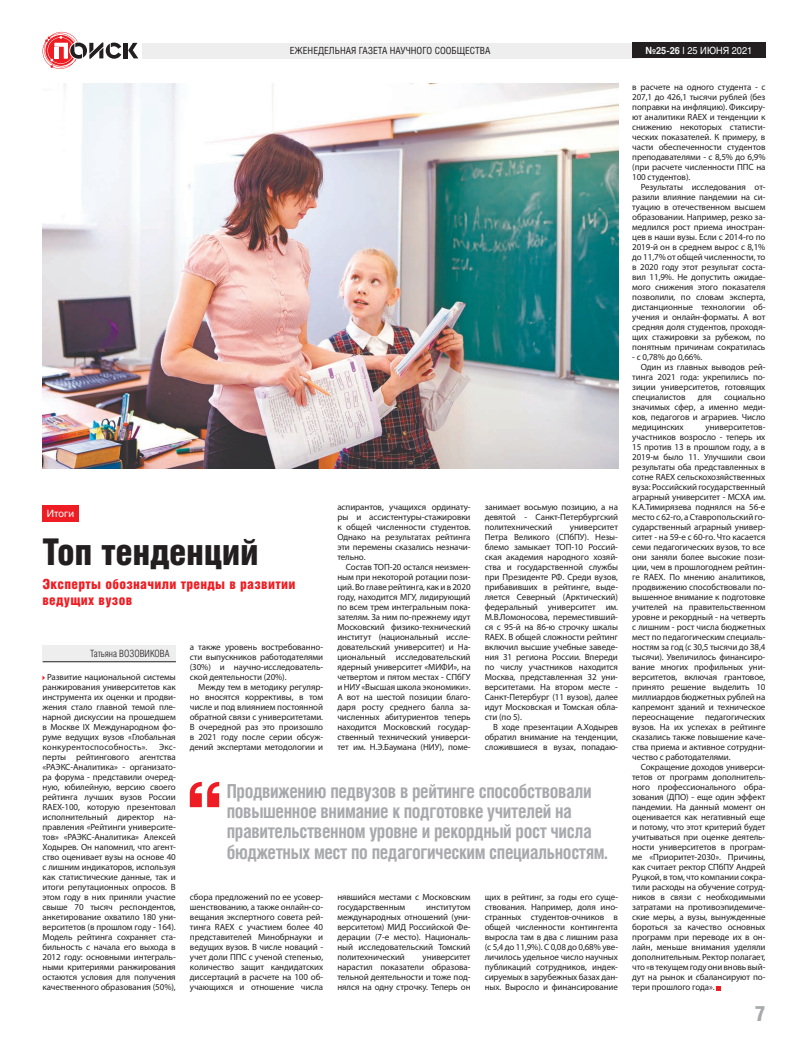
<style>
.page{position:relative;width:808px;height:1049px;background:#fff}
.page>*{position:absolute;margin:0;border:0;box-sizing:border-box;transform-origin:0 0}
.t1{font:37px "Helios Cond Black C";letter-spacing:-.01em;color:#231f20}
.t2{font:21.1px "Helios Cond Black C";color:#a8a9ad}
.t3{font:700 19.3px/20.3px "Helios Cond C";letter-spacing:-.02em;color:#a8a9ad;scale:.95 1}
.t4{font:14px/16px "Helios Cond Black C";letter-spacing:.02em;color:#ee1d23}
.t5{font:10px "Helios Cond Light C";color:#231f20}
.t6{font:10px "Helios C";color:#fff}
.t7{font:9.8px "Helios Cond C";color:#231f20}
.t8{font:9.8px "Helios C";color:#fff;scale:.93 1}
.t9{font:9px/10px "Myriad Pro";letter-spacing:-.01em;color:#231f20;text-align:justify}
.s1{font-weight:700}
.s2{font-weight:700;color:#f2f3f4}
</style>
<div class="page">
<hr style="left:124px;top:43px;width:4px;height:15px;background:#231f20">
<svg style="left:128px;top:43px;width:10px;height:15px"></svg>
<svg style="left:43px;top:32px;width:78px;height:37px"></svg>
<div style="left:142px;top:43px;width:496px;height:16px;background:#eeeeef"></div>
<div style="left:632px;top:43px;width:133px;height:15px;background:#231f20"></div>
<svg style="left:190px;top:782px;width:29px;height:25px"></svg>
<div style="left:43px;top:506px;width:36px;height:16px;background:#ee1d23"></div>
<svg style="left:716px;top:986px;width:5px;height:4px"></svg>
<div style="left:43px;top:645px;width:133px;height:17px;background:#eeeeef"></div>
<hr style="left:43px;top:661px;width:133px;height:1px;background:#231f20">
<img style="left:43px;top:84px;width:575px;height:385px">
<p class="t7" style="left:290px;top:45px;width:202px">ЕЖЕНЕДЕЛЬНАЯ ГАЗЕТА НАУЧНОГО СООБЩЕСТВА</p>
<p class="t8" style="left:645px;top:44px;width:116px"><span class="s1">№</span><span class="s2">25-26</span> I 25 ИЮНЯ 2021</p>
<p class="t9" style="left:337px;top:502px;width:135px">аспирантов, учащихся ординату&shy;ры и ассистентуры-стажировки к общей численности студентов.<br>Однако на результатах рейтинга эти перемены сказались незначи&shy;тельно.</p>
<p class="t9" style="left:337px;top:562px;width:135px;text-indent:9px">Состав ТОП-20 остался неизмен&shy;ным при некоторой ротации пози&shy;ций. Во главе рейтинга, как и в 2020 году, находится МГУ, лидирующий по всем трем интегральным пока&shy;зателям. За ним по-прежнему идут Московский физико-технический институт (национальный иссле&shy;довательский университет) и На&shy;циональный исследовательский ядерный университет «МИФИ», на четвертом и пятом местах - СПбГУ и НИУ «Высшая школа экономики».<br>А вот на шестой позиции благо&shy;даря росту среднего балла за&shy;численных абитуриентов теперь находится Московский государ&shy;ственный технический универси&shy;тет им. Н.Э.Баумана (НИУ), поме-</p>
<p class="t9" style="left:485px;top:502px;width:135px">занимает восьмую позицию, а на девятой - Санкт-Петербургский политехнический</p>
<p class="t6" style="left:47px;top:507px;width:29px">Итоги</p>
<h1 class="t1" style="left:43px;top:530px;width:218px">Топ тенденций</h1>
<h3 class="t4" style="left:43px;top:576px;width:254px">Эксперты обозначили тренды в развитии ведущих вузов</h3>
<p class="t9" style="left:485px;top:522px;width:135px;text-indent:85px">университет Петра Великого (СПбПУ). Незы&shy;блемо замыкает ТОП-10 Россий&shy;ская академия народного хозяй&shy;ства и государственной службы при Президенте РФ. Среди вузов, прибавивших в рейтинге, выде&shy;ляется Северный (Арктический) федеральный университет им.<br>М.В.Ломоносова, переместивший&shy;ся с 95-й на 86-ю строчку шкалы RAEX. В общей сложности рейтинг включил высшие учебные заведе&shy;ния 31 региона России. Впереди по числу участников находится Москва, представленная 32 уни&shy;верситетами. На втором месте - Санкт-Петербург (11 вузов), далее идут Московская и Томская обла&shy;сти (по 5).</p>
<p class="t9" style="left:485px;top:722px;width:135px;text-indent:9px">В ходе презентации А.Ходырев обратил внимание на тенденции, сложившиеся в вузах, попадаю-</p>
<p class="t9" style="left:190px;top:642px;width:135px">а также уровень востребованно&shy;сти выпускников работодателями (30%) и научно-исследователь&shy;ской деятельности (20%).</p>
<p class="t9" style="left:190px;top:682px;width:135px;text-indent:9px">Между тем в методику регуляр&shy;но вносятся коррективы, в том числе и под влиянием постоянной обратной связи с университетами.<br>В очередной раз это произошло в 2021 году после серии обсуж&shy;дений экспертами методологии и</p>
<p class="t5" style="left:90px;top:648px;width:81px">Татьяна ВОЗОВИКОВА</p>
<p class="t9" style="left:43px;top:672px;width:135px;text-indent:5px">Развитие национальной системы ранжирования университетов как инструмента их оценки и продви&shy;жения стало главной темой пле&shy;нарной дискуссии на прошедшем в Москве IX Международном фо&shy;руме ведущих вузов «Глобальная конкурентоспособность».</p>
<p class="t9" style="left:43px;top:742px;width:135px;text-indent:117px">Экс&shy;перты рейтингового агентства «РАЭКС-Аналитика» - организато&shy;ра форума - представили очеред&shy;ную, юбилейную, версию своего рейтинга лучших вузов России RAEX-100, которую презентовал исполнительный директор на&shy;правления «Рейтинги университе&shy;тов» «РАЭКС-Аналитика» Алексей Ходырев. Он напомнил, что агент&shy;ство оценивает вузы на основе 40 с лишним индикаторов, используя как статистические данные, так и итоги репутационных опросов. В этом году в них приняли участие свыше 70 тысяч респондентов, анкетирование охватило 180 уни&shy;верситетов (в прошлом году - 164).<br>Модель рейтинга сохраняет ста&shy;бильность с начала его выхода в 2012 году: основными интеграль&shy;ными критериями ранжирования остаются условия для получения качественного образования (50%),</p>
<h3 class="t3" style="left:227px;top:780px;width:402px">Продвижению педвузов в рейтинге способствовали повышенное внимание к подготовке учителей на правительственном уровне и рекордный рост числа бюджетных мест по педагогическим специальностям.</h3>
<p class="t9" style="left:190px;top:892px;width:135px">сбора предложений по ее усовер&shy;шенствованию, а также онлайн-со&shy;вещания экспертного совета рей&shy;тинга RAEX с участием более 40 представителей Минобрнауки и ведущих вузов. В числе новаций - учет доли ППС с ученой степенью, количество защит кандидатских диссертаций в расчете на 100 об&shy;учающихся и отношение числа</p>
<p class="t9" style="left:485px;top:892px;width:135px">щих в рейтинг, за годы его суще&shy;ствования. Например, доля ино&shy;странных студентов-очников в общей численности контингента выросла там в два с лишним раза (с 5,4 до 11,9%). С 0,08 до 0,68% уве&shy;личилось удельное число научных публикаций сотрудников, индек&shy;сируемых в зарубежных базах дан&shy;ных. Выросло и финансирование</p>
<p class="t9" style="left:337px;top:892px;width:135px">нявшийся местами с Московским государственным</p>
<p class="t9" style="left:337px;top:902px;width:135px;text-indent:89px">институтом международных отношений (уни&shy;верситетом) МИД Российской Фе&shy;дерации (7-е место). Националь&shy;ный исследовательский Томский политехнический</p>
<p class="t9" style="left:337px;top:952px;width:135px;text-indent:85px">университет нарастил показатели образова&shy;тельной деятельности и тоже под&shy;нялся на одну строчку. Теперь он</p>
<p class="t9" style="left:632px;top:82px;width:135px">в расчете на одного студента - с 207,1 до 426,1 тысячи рублей (без поправки на инфляцию). Фиксиру&shy;ют аналитики RAEX и тенденции к снижению некоторых статисти&shy;ческих показателей. К примеру, в части обеспеченности студентов преподавателями - с 8,5% до 6,9% (при расчете численности ППС на 100 студентов).</p>
<p class="t9" style="left:632px;top:182px;width:135px;text-indent:9px">Результаты исследования от&shy;разили влияние пандемии на си&shy;туацию в отечественном высшем образовании. Например, резко за&shy;медлился рост приема иностран&shy;цев в наши вузы. Если с 2014-го по 2019-й он в среднем вырос с 8,1% до 11,7% от общей численности, то в 2020 году этот результат соста&shy;вил 11,9%. Не допустить ожидае&shy;мого снижения этого показателя позволили, по словам эксперта, дистанционные технологии об&shy;учения и онлайн-форматы. А вот средняя доля студентов, проходя&shy;щих стажировки за рубежом, по понятным причинам сократилась</p>
<p class="t9" style="left:632px;top:352px;width:72px">- с 0,78% до 0,66%.</p>
<p class="t9" style="left:641px;top:362px;width:126px">Один из главных выводов рей-</p>
<p class="t9" style="left:632px;top:372px;width:135px">тинга 2021 года: укрепились по-</p>
<p class="t9" style="left:632px;top:382px;width:135px">зиции университетов, готовящих</p>
<p class="t9" style="left:632px;top:392px;width:55px">специалистов</p>
<p class="t9" style="left:698px;top:392px;width:15px">для</p>
<p class="t9" style="left:632px;top:392px;width:135px;text-indent:92px">социально значимых сфер, а именно меди&shy;ков, педагогов и аграриев. Число медицинских</p>
<p class="t9" style="left:632px;top:422px;width:135px;text-indent:73px">университетов&shy;участников возросло - теперь их 15 против 13 в прошлом году, а в 2019-м было 11. Улучшили свои результаты оба представленных в сотне RAEX сельскохозяйственных вуза: Российский государственный аграрный университет - МСХА им.<br>К.А.Тимирязева поднялся на 56-е место с 62-го, а Ставропольский го&shy;сударственный аграрный универ&shy;ситет - на 59-е с 60-го. Что касается семи педагогических вузов, то все они заняли более высокие пози&shy;ции, чем в прошлогоднем рейтин&shy;ге RAEX. По мнению аналитиков, продвижению способствовали по&shy;вышенное внимание к подготовке учителей на правительственном уровне и рекордный - на четверть с лишним - рост числа бюджетных мест по педагогическим специаль&shy;ностям за год (с 30,5 тысячи до 38,4 тысячи). Увеличилось финансиро&shy;вание многих профильных уни&shy;верситетов, включая грантовое, принято решение выделить 10 миллиардов бюджетных рублей на капремонт зданий и техническое переоснащение педагогических вузов. На их успехах в рейтинге сказались также повышение каче&shy;ства приема и активное сотрудни&shy;чество с работодателями.</p>
<p class="t9" style="left:632px;top:762px;width:135px;text-indent:9px">Сокращение доходов универси&shy;тетов от программ дополнитель&shy;ного профессионального обра&shy;зования (ДПО) - еще один эффект пандемии. На данный момент он оценивается как негативный еще и потому, что этот критерий будет учитываться при оценке деятель&shy;ности университетов в програм&shy;ме «Приоритет-2030». Причины, как считает ректор СПбПУ Андрей Руцкой, в том, что компании сокра&shy;тили расходы на обучение сотруд&shy;ников в связи с необходимыми затратами на противоэпидемиче&shy;ские меры, а вузы, вынужденные бороться за качество основных программ при переводе их в он&shy;лайн, меньше внимания уделяли дополнительным. Ректор полагает, что «в текущем году они вновь вый&shy;дут на рынок и сбалансируют по&shy;тери прошлого года».</p>
<h2 class="t2" style="left:755px;top:1001px;width:12px">7</h2>
</div>
